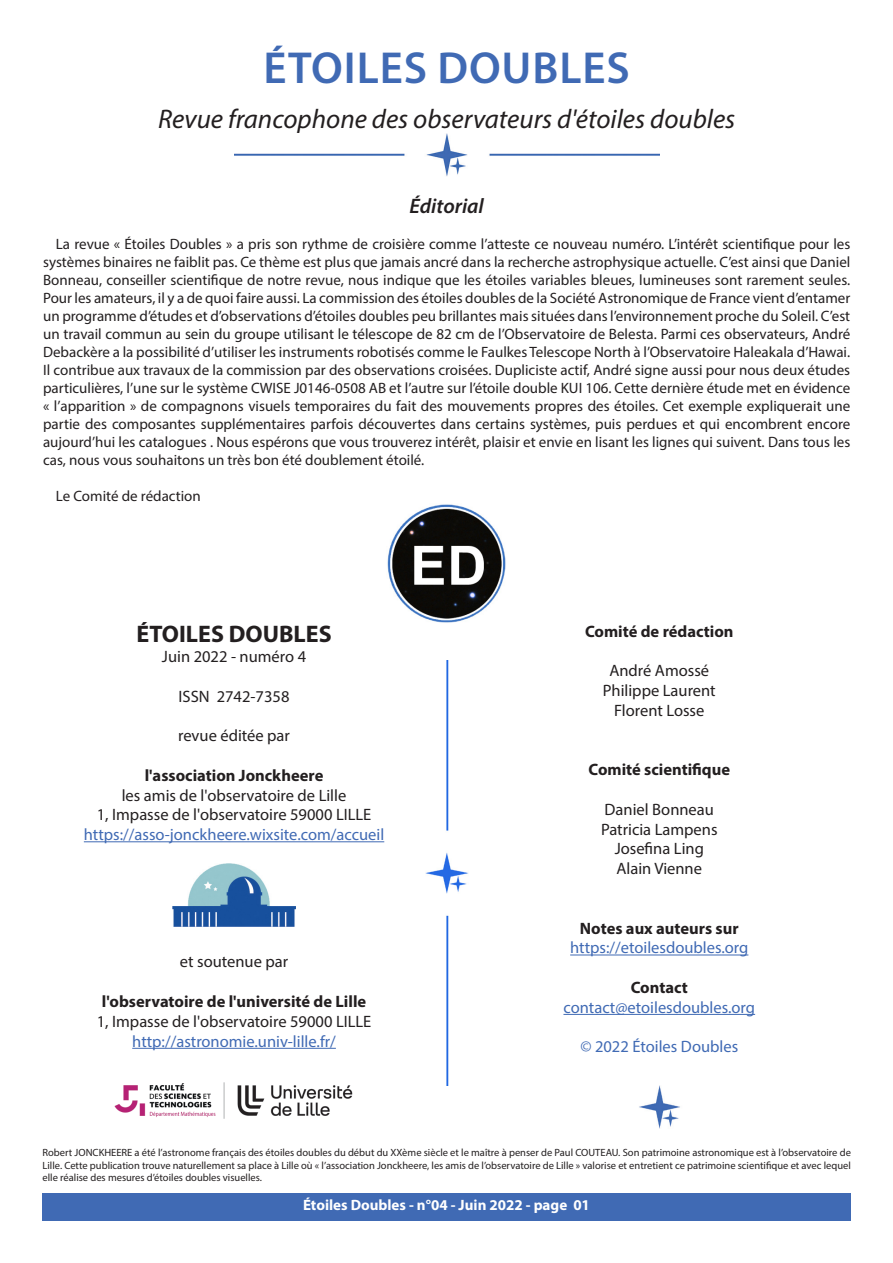
<style>
.page{position:relative;width:893px;height:1263px;background:#fff}
.page>*{position:absolute;margin:0;border:0;box-sizing:border-box;transform-origin:0 0}
.Article_titre_frança{font:600 45px "Myriad Pro";letter-spacing:.02em;color:#406ab4}
.Article_titre_frança-2{font:italic 27px "Myriad Pro";color:#231f20}
.t1{font:700 24px "Myriad Pro";color:#231f20}
.Paragraphe_sans_retr{font:italic 600 21px "Myriad Pro";color:#231f20}
.t2{font:16.5px "Myriad Pro";color:#231f20}
.t3{font:16.5px "Myriad Pro";color:#406ab4}
.t4{font:700 16.5px "Myriad Pro";color:#231f20}
.Paragraphe_retrait_1{font:15px/18px "Myriad Pro";color:#231f20;text-align:justify}
.t5{font:700 15px "Myriad Pro";color:#fff}
.Paragraphe_sans_retr-2{font:10.5px/12.6px "Myriad Pro";color:#231f20;text-align:justify}
</style>
<div class="page">
<div style="left:42px;top:1193px;width:809px;height:27px;background:#406ab4"></div>
<hr style="left:84px;top:841px;width:300px;height:1px;background:#406ab4">
<hr style="left:132px;top:1048px;width:204px;height:1px;background:#406ab4">
<img style="left:172px;top:863px;width:124px;height:63px">
<img style="left:114px;top:1082px;width:239px;height:37px">
<hr style="left:570px;top:954px;width:178px;height:1px;background:#406ab4">
<hr style="left:563px;top:1014px;width:192px;height:1px;background:#406ab4">
<img style="left:234px;top:134px;width:425px;height:42px">
<img style="left:425px;top:660px;width:43px;height:425px">
<img style="left:387px;top:504px;width:119px;height:119px">
<img style="left:639px;top:1085px;width:41px;height:43px">
<p class="Article_titre_frança" style="left:264px;top:39px;width:368px">ÉTOILES DOUBLES</p>
<p class="Article_titre_frança-2" style="left:158px;top:102px;width:579px">Revue francophone des observateurs d'étoiles doubles</p>
<p class="Paragraphe_sans_retr" style="left:409px;top:193px;width:76px">Éditorial</p>
<p class="Paragraphe_retrait_1" style="left:43px;top:235px;width:809px;text-indent:13px">La revue « Étoiles Doubles » a pris son rythme de croisière comme l’atteste ce nouveau numéro. L’intérêt scientifique pour les systèmes binaires ne faiblit pas. Ce thème est plus que jamais ancré dans la recherche astrophysique actuelle. C’est ainsi que Daniel Bonneau, conseiller scientifique de notre revue, nous indique que les étoiles variables bleues, lumineuses sont rarement seules.<br>Pour les amateurs, il y a de quoi faire aussi. La commission des étoiles doubles de la Société Astronomique de France vient d’entamer un programme d’études et d’observations d’étoiles doubles peu brillantes mais situées dans l’environnement proche du Soleil. C’est un travail commun au sein du groupe utilisant le télescope de 82 cm de l’Observatoire de Belesta. Parmi ces observateurs, André Debackère a la possibilité d’utiliser les instruments robotisés comme le Faulkes Telescope North à l’Observatoire Haleakala d’Hawai.<br>Il contribue aux travaux de la commission par des observations croisées. Dupliciste actif, André signe aussi pour nous deux études particulières, l’une sur le système CWISE J0146-0508 AB et l’autre sur l’étoile double KUI 106. Cette dernière étude met en évidence « l’apparition » de compagnons visuels temporaires du fait des mouvements propres des étoiles. Cet exemple expliquerait une partie des composantes supplémentaires parfois découvertes dans certains systèmes, puis perdues et qui encombrent encore aujourd’hui les catalogues . Nous espérons que vous trouverez intérêt, plaisir et envie en lisant les lignes qui suivent. Dans tous les cas, nous vous souhaitons un très bon été doublement étoilé.</p>
<p class="Paragraphe_retrait_1" style="left:56px;top:487px;width:146px">Le Comité de rédaction</p>
<p class="t1" style="left:136px;top:618px;width:197px">ÉTOILES DOUBLES</p>
<p class="t2" style="left:162px;top:646px;width:146px">Juin 2022 - numéro 4</p>
<p class="t2" style="left:179px;top:686px;width:112px">ISSN 2742-7358</p>
<p class="t2" style="left:178px;top:725px;width:113px">revue éditée par</p>
<p class="t4" style="left:145px;top:764px;width:180px">l'association Jonckheere</p>
<p class="t2" style="left:122px;top:785px;width:226px">les amis de l'observatoire de Lille</p>
<p class="t2" style="left:97px;top:805px;width:276px">1, Impasse de l'observatoire 59000 LILLE</p>
<p class="t3" style="left:84px;top:824px;width:302px">https://asso-jonckheere.wixsite.com/accueil</p>
<p class="t2" style="left:180px;top:952px;width:110px">et soutenue par</p>
<p class="t4" style="left:102px;top:991px;width:266px">l'observatoire de l'université de Lille</p>
<p class="t2" style="left:97px;top:1011px;width:276px">1, Impasse de l'observatoire 59000 LILLE</p>
<p class="t3" style="left:132px;top:1031px;width:205px">http://astronomie.univ-lille.fr/</p>
<p class="t4" style="left:585px;top:620px;width:150px">Comité de rédaction</p>
<p class="t2" style="left:609px;top:660px;width:101px">André Amossé</p>
<p class="t2" style="left:603px;top:680px;width:114px">Philippe Laurent</p>
<p class="t2" style="left:614px;top:700px;width:92px">Florent Losse</p>
<p class="t4" style="left:588px;top:759px;width:143px">Comité scientifique</p>
<p class="t2" style="left:605px;top:799px;width:111px">Daniel Bonneau</p>
<p class="t2" style="left:601px;top:819px;width:118px">Patricia Lampens</p>
<p class="t2" style="left:615px;top:839px;width:91px">Josefina Ling</p>
<p class="t2" style="left:617px;top:858px;width:87px">Alain Vienne</p>
<p class="t4" style="left:580px;top:917px;width:160px">Notes aux auteurs sur</p>
<p class="t3" style="left:570px;top:938px;width:180px">https://etoilesdoubles.org</p>
<p class="t4" style="left:631px;top:977px;width:59px">Contact</p>
<p class="t3" style="left:563px;top:997px;width:193px">contact@etoilesdoubles.org</p>
<p class="t3" style="left:580px;top:1037px;width:159px">© 2022 Étoiles Doubles</p>
<p class="Paragraphe_sans_retr-2" style="left:43px;top:1146px;width:810px">Robert JONCKHEERE a été l’astronome français des étoiles doubles du début du XXème siècle et le maître à penser de Paul COUTEAU. Son patrimoine astronomique est à l’observatoire de Lille. Cette publication trouve naturellement sa place à Lille où « l’association Jonckheere, les amis de l’observatoire de Lille » valorise et entretient ce patrimoine scientifique et avec lequel elle réalise des mesures d’étoiles doubles visuelles.</p>
<p class="t5" style="left:303px;top:1195px;width:288px">Étoiles Doubles - n°04 - Juin 2022 - page 01</p>
</div>
